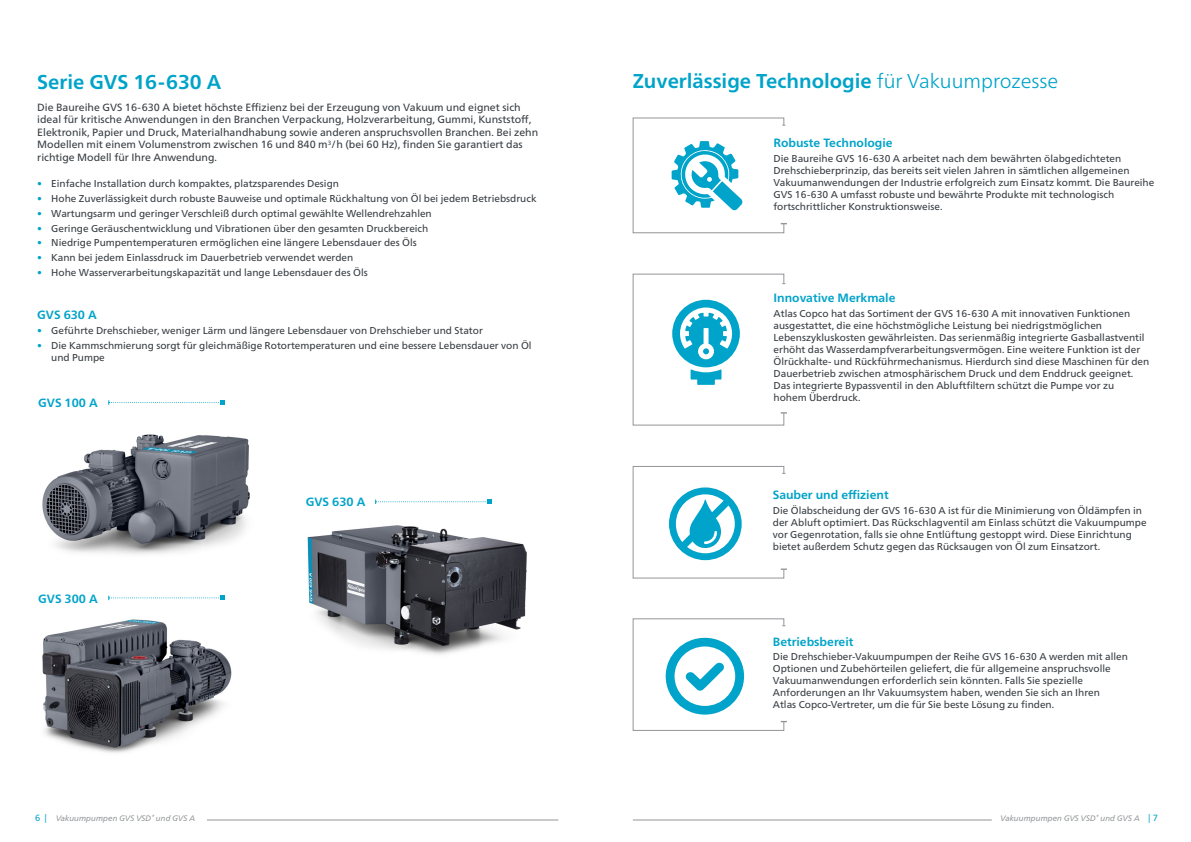
<style>
.page{position:relative;width:1191px;height:842px;background:#fff}
.page>*{position:absolute;margin:0;border:0;box-sizing:border-box;transform-origin:0 0}
.t1{font:700 20px "Neue Frutiger World";color:#00a3c9}
.t2{font:700 12px "Neue Frutiger World";color:#00a3c9}
.t3{font:10.5px/12.5px "Neue Frutiger World";color:#373d42}
.t4{font:10px/12px "Neue Frutiger World";color:#373d42}
.t5{font:italic 8px "Neue Frutiger World";color:#939598}
.s1{color:#00a3c9}
.s2{font-weight:300}
.s3{font-style:normal;font-size:9px;color:#00a3c9}
</style>
<div class="page">
<hr style="left:207px;top:820px;width:351px;height:1px;background:#939598">
<hr style="left:633px;top:820px;width:358px;height:1px;background:#939598">
<svg style="left:632px;top:618px;width:155px;height:113px"></svg>
<svg style="left:632px;top:273px;width:155px;height:153px"></svg>
<svg style="left:632px;top:117px;width:155px;height:116px"></svg>
<svg style="left:632px;top:466px;width:155px;height:113px"></svg>
<img style="left:42px;top:434px;width:208px;height:120px">
<img style="left:42px;top:619px;width:190px;height:134px">
<img style="left:307px;top:525px;width:220px;height:130px">
<svg style="left:108px;top:400px;width:116px;height:5px"></svg>
<svg style="left:108px;top:596px;width:116px;height:4px"></svg>
<svg style="left:375px;top:500px;width:116px;height:4px"></svg>
<h1 class="t1" style="left:37px;top:65px;width:186px">Serie GVS 16-630 A</h1>
<p class="t3" style="left:37px;top:101px;width:502px">Die Baureihe GVS 16-630 A bietet höchste Effizienz bei der Erzeugung von Vakuum und eignet sich ideal für kritische Anwendungen in den Branchen Verpackung, Holzverarbeitung, Gummi, Kunststoff, Elektronik, Papier und Druck, Materialhandhabung sowie anderen anspruchsvollen Branchen. Bei zehn Modellen mit einem Volumenstrom zwischen 16 und 840 m<sup>3</sup>/h (bei 60 Hz), finden Sie garantiert das richtige Modell für Ihre Anwendung.</p>
<p class="t4" style="left:37px;top:178px;width:303px"><span class="s1">•</span> Einfache Installation durch kompaktes, platzsparendes Design</p>
<p class="t4" style="left:37px;top:193px;width:501px"><span class="s1">•</span> Hohe Zuverlässigkeit durch robuste Bauweise und optimale Rückhaltung von Öl bei jedem Betriebsdruck</p>
<p class="t4" style="left:37px;top:208px;width:396px"><span class="s1">•</span> Wartungsarm und geringer Verschleiß durch optimal gewählte Wellendrehzahlen</p>
<p class="t4" style="left:37px;top:222px;width:392px"><span class="s1">•</span> Geringe Geräuschentwicklung und Vibrationen über den gesamten Druckbereich</p>
<p class="t4" style="left:37px;top:237px;width:381px"><span class="s1">•</span> Niedrige Pumpentemperaturen ermöglichen eine längere Lebensdauer des Öls</p>
<p class="t4" style="left:37px;top:252px;width:317px"><span class="s1">•</span> Kann bei jedem Einlassdruck im Dauerbetrieb verwendet werden</p>
<p class="t4" style="left:37px;top:267px;width:332px"><span class="s1">•</span> Hohe Wasserverarbeitungskapazität und lange Lebensdauer des Öls</p>
<p class="t2" style="left:37px;top:304px;width:61px">GVS 630 A</p>
<p class="t4" style="left:37px;top:325px;width:447px"><span class="s1">•</span> Geführte Drehschieber, weniger Lärm und längere Lebensdauer von Drehschieber und Stator</p>
<p class="t4" style="left:51px;top:339px;width:482px;text-indent:-14px"><span class="s1">•</span> Die Kammschmierung sorgt für gleichmäßige Rotortemperaturen und eine bessere Lebensdauer von Öl und Pumpe</p>
<p class="t2" style="left:38px;top:393px;width:61px">GVS 100 A</p>
<p class="t2" style="left:38px;top:588px;width:61px">GVS 300 A</p>
<p class="t2" style="left:306px;top:491px;width:61px">GVS 630 A</p>
<h1 class="t1" style="left:633px;top:64px;width:427px">Zuverlässige Technologie <span class="s2">für Vakuumprozesse</span></h1>
<p class="t2" style="left:773px;top:132px;width:121px">Robuste Technologie</p>
<p class="t4" style="left:773px;top:152px;width:382px">Die Baureihe GVS 16-630 A arbeitet nach dem bewährten ölabgedichteten Drehschieberprinzip, das bereits seit vielen Jahren in sämtlichen allgemeinen Vakuumanwendungen der Industrie erfolgreich zum Einsatz kommt. Die Baureihe GVS 16-630 A umfasst robuste und bewährte Produkte mit technologisch fortschrittlicher Konstruktionsweise.</p>
<p class="t2" style="left:773px;top:287px;width:123px">Innovative Merkmale</p>
<p class="t4" style="left:773px;top:308px;width:377px">Atlas Copco hat das Sortiment der GVS 16-630 A mit innovativen Funktionen ausgestattet, die eine höchstmögliche Leistung bei niedrigstmöglichen Lebenszykluskosten gewährleisten. Das serienmäßig integrierte Gasballastventil erhöht das Wasserdampfverarbeitungsvermögen. Eine weitere Funktion ist der Ölrückhalte- und Rückführmechanismus. Hierdurch sind diese Maschinen für den Dauerbetrieb zwischen atmosphärischem Druck und dem Enddruck geeignet.<br>Das integrierte Bypassventil in den Abluftfiltern schützt die Pumpe vor zu hohem Überdruck.</p>
<p class="t2" style="left:773px;top:484px;width:117px">Sauber und effizient</p>
<p class="t4" style="left:773px;top:504px;width:375px">Die Ölabscheidung der GVS 16-630 A ist für die Minimierung von Öldämpfen in der Abluft optimiert. Das Rückschlagventil am Einlass schützt die Vakuumpumpe vor Gegenrotation, falls sie ohne Entlüftung gestoppt wird. Diese Einrichtung bietet außerdem Schutz gegen das Rücksaugen von Öl zum Einsatzort.</p>
<p class="t2" style="left:773px;top:631px;width:82px">Betriebsbereit</p>
<p class="t4" style="left:773px;top:651px;width:356px">Die Drehschieber-Vakuumpumpen der Reihe GVS 16-630 A werden mit allen Optionen und Zubehörteilen geliefert, die für allgemeine anspruchsvolle Vakuumanwendungen erforderlich sein könnten. Falls Sie spezielle Anforderungen an Ihr Vakuumsystem haben, wenden Sie sich an Ihren<br>Atlas Copco-Vertreter, um die für Sie beste Lösung zu finden.</p>
<p class="t5" style="left:35px;top:812px;width:161px"><span class="s3">6 |</span> Vakuumpumpen GVS VSD⁺ und GVS A</p>
<p class="t5" style="left:1000px;top:812px;width:159px">Vakuumpumpen GVS VSD⁺ und GVS A <span class="s3">| 7</span></p>
</div>
